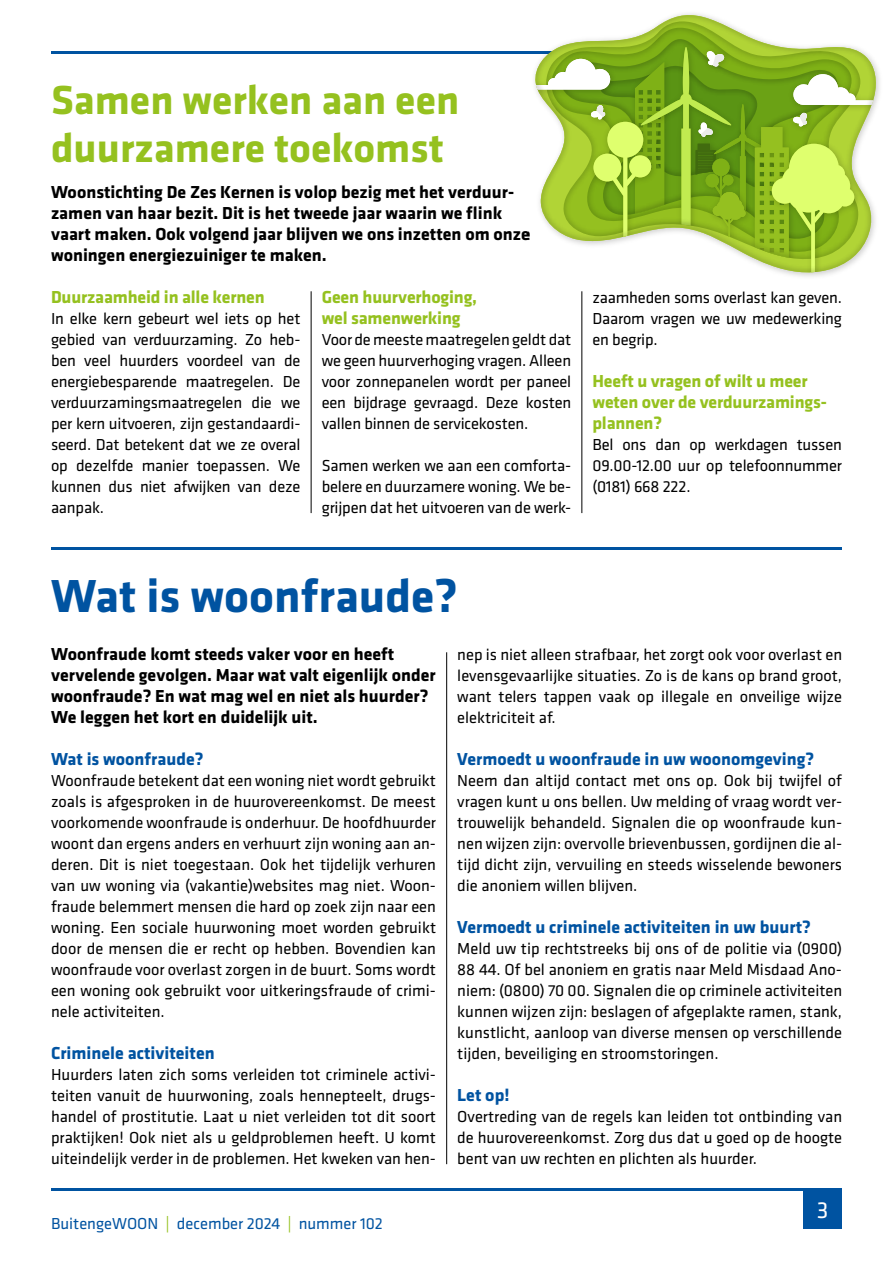
<style>
.page{position:relative;width:893px;height:1263px;background:#fff}
.page>*{position:absolute;margin:0;border:0;box-sizing:border-box;transform-origin:0 0}
.t1{font:700 48px "Klavika";color:#0053a1}
.t2{font:700 42px/48px "Klavika";color:#95c11f}
.t3{font:24px "Klavika";color:#fff}
.t4{font:700 18px/21px "Klavika";color:#000}
.t5{font:700 18px "Klavika";color:#0053a1}
.t6{font:700 18px/21px "Klavika";letter-spacing:-.01em;color:#95c11f}
.t7{font:16.5px/21px "Klavika";color:#000;text-align:justify}
.t8{font:16.5px "Klavika";color:#0053a1}
.s1{color:#95c11f}
</style>
<div class="page">
<hr style="left:51px;top:1188px;width:791px;height:3px;background:#0053a1">
<div style="left:804px;top:1191px;width:38px;height:38px;background:#0053a1"></div>
<hr style="left:51px;top:51px;width:791px;height:2px;background:#0053a1">
<hr style="left:311px;top:291px;width:1px;height:222px;background:#000">
<hr style="left:582px;top:291px;width:1px;height:222px;background:#000">
<hr style="left:446px;top:652px;width:1px;height:512px;background:#000">
<img style="left:558px;top:15px;width:293px;height:32px">
<img style="left:699px;top:44px;width:35px;height:3px">
<svg style="left:533px;top:47px;width:344px;height:227px"></svg>
<hr style="left:51px;top:547px;width:791px;height:3px;background:#0053a1">
<h2 class="t2" style="left:51px;top:77px;width:410px">Samen werken aan een duurzamere toekomst</h2>
<p class="t4" style="left:51px;top:182px;width:480px">Woonstichting De Zes Kernen is volop bezig met het verduur&shy;zamen van haar bezit. Dit is het tweede jaar waarin we flink vaart maken. Ook volgend jaar blijven we ons inzetten om onze woningen energiezuiniger te maken.</p>
<p class="t6" style="left:51px;top:287px;width:215px">Duurzaamheid in alle kernen</p>
<p class="t7" style="left:51px;top:308px;width:251px">In elke kern gebeurt wel iets op het gebied van verduurzaming. Zo heb&shy;ben veel huurders voordeel van de energiebesparende maatregelen. De verduurzamingsmaatregelen die we per kern uitvoeren, zijn gestandaardi&shy;seerd. Dat betekent dat we ze overal op dezelfde manier toepassen. We kunnen dus niet afwijken van deze aanpak.</p>
<p class="t6" style="left:322px;top:287px;width:157px">Geen huurverhoging, wel samenwerking</p>
<p class="t7" style="left:322px;top:329px;width:251px">Voor de meeste maatregelen geldt dat we geen huurverhoging vragen. Alleen voor zonnepanelen wordt per paneel een bijdrage gevraagd. Deze kosten vallen binnen de servicekosten.</p>
<p class="t7" style="left:322px;top:455px;width:251px">Samen werken we aan een comforta&shy;belere en duurzamere woning. We be&shy;grijpen dat het uitvoeren van de werk-</p>
<p class="t7" style="left:592px;top:287px;width:251px">zaamheden soms overlast kan geven.<br>Daarom vragen we uw medewerking en begrip.</p>
<p class="t6" style="left:592px;top:371px;width:236px">Heeft u vragen of wilt u meer weten over de verduurzamings&shy;plannen?</p>
<p class="t7" style="left:592px;top:434px;width:251px">Bel ons dan op werkdagen tussen 09.00-12.00 uur op telefoonnummer (0181) 668 222.</p>
<h1 class="t1" style="left:51px;top:570px;width:408px">Wat is woonfraude?</h1>
<p class="t4" style="left:51px;top:644px;width:386px">Woonfraude komt steeds vaker voor en heeft vervelende gevolgen. Maar wat valt eigenlijk onder woonfraude? En wat mag wel en niet als huurder?<br>We leggen het kort en duidelijk uit.</p>
<p class="t5" style="left:51px;top:749px;width:154px">Wat is woonfraude?</p>
<p class="t7" style="left:51px;top:770px;width:387px">Woonfraude betekent dat een woning niet wordt gebruikt zoals is afgesproken in de huurovereenkomst. De meest voorkomende woonfraude is onderhuur. De hoofdhuurder woont dan ergens anders en verhuurt zijn woning aan an&shy;deren. Dit is niet toegestaan. Ook het tijdelijk verhuren van uw woning via (vakantie)websites mag niet. Woon&shy;fraude belemmert mensen die hard op zoek zijn naar een woning. Een sociale huurwoning moet worden gebruikt door de mensen die er recht op hebben. Bovendien kan woonfraude voor overlast zorgen in de buurt. Soms wordt een woning ook gebruikt voor uitkeringsfraude of crimi&shy;nele activiteiten.</p>
<p class="t5" style="left:51px;top:1043px;width:165px">Criminele activiteiten</p>
<p class="t7" style="left:51px;top:1064px;width:387px">Huurders laten zich soms verleiden tot criminele activi&shy;teiten vanuit de huurwoning, zoals hennepteelt, drugs&shy;handel of prostitutie. Laat u niet verleiden tot dit soort praktijken! Ook niet als u geldproblemen heeft. U komt uiteindelijk verder in de problemen. Het kweken van hen-</p>
<p class="t8" style="left:51px;top:1214px;width:333px">BuitengeWOON <span class="s1">|</span> december 2024 <span class="s1">|</span> nummer 102</p>
<p class="t7" style="left:457px;top:644px;width:386px">nep is niet alleen strafbaar, het zorgt ook voor overlast en levensgevaarlijke situaties. Zo is de kans op brand groot, want telers tappen vaak op illegale en onveilige wijze elektriciteit af.</p>
<p class="t5" style="left:457px;top:749px;width:358px">Vermoedt u woonfraude in uw woonomgeving?</p>
<p class="t7" style="left:457px;top:770px;width:386px">Neem dan altijd contact met ons op. Ook bij twijfel of vragen kunt u ons bellen. Uw melding of vraag wordt ver&shy;trouwelijk behandeld. Signalen die op woonfraude kun&shy;nen wijzen zijn: overvolle brievenbussen, gordijnen die al&shy;tijd dicht zijn, vervuiling en steeds wisselende bewoners die anoniem willen blijven.</p>
<p class="t5" style="left:457px;top:917px;width:355px">Vermoedt u criminele activiteiten in uw buurt?</p>
<p class="t7" style="left:457px;top:938px;width:386px">Meld uw tip rechtstreeks bij ons of de politie via (0900)<br>88 44. Of bel anoniem en gratis naar Meld Misdaad Ano&shy;niem: (0800) 70 00. Signalen die op criminele activiteiten kunnen wijzen zijn: beslagen of afgeplakte ramen, stank, kunstlicht, aanloop van diverse mensen op verschillende tijden, beveiliging en stroomstoringen.</p>
<p class="t5" style="left:457px;top:1085px;width:54px">Let op!</p>
<p class="t7" style="left:457px;top:1106px;width:386px">Overtreding van de regels kan leiden tot ontbinding van de huurovereenkomst. Zorg dus dat u goed op de hoogte bent van uw rechten en plichten als huurder.</p>
<h3 class="t3" style="left:817px;top:1197px;width:13px">3</h3>
</div>
